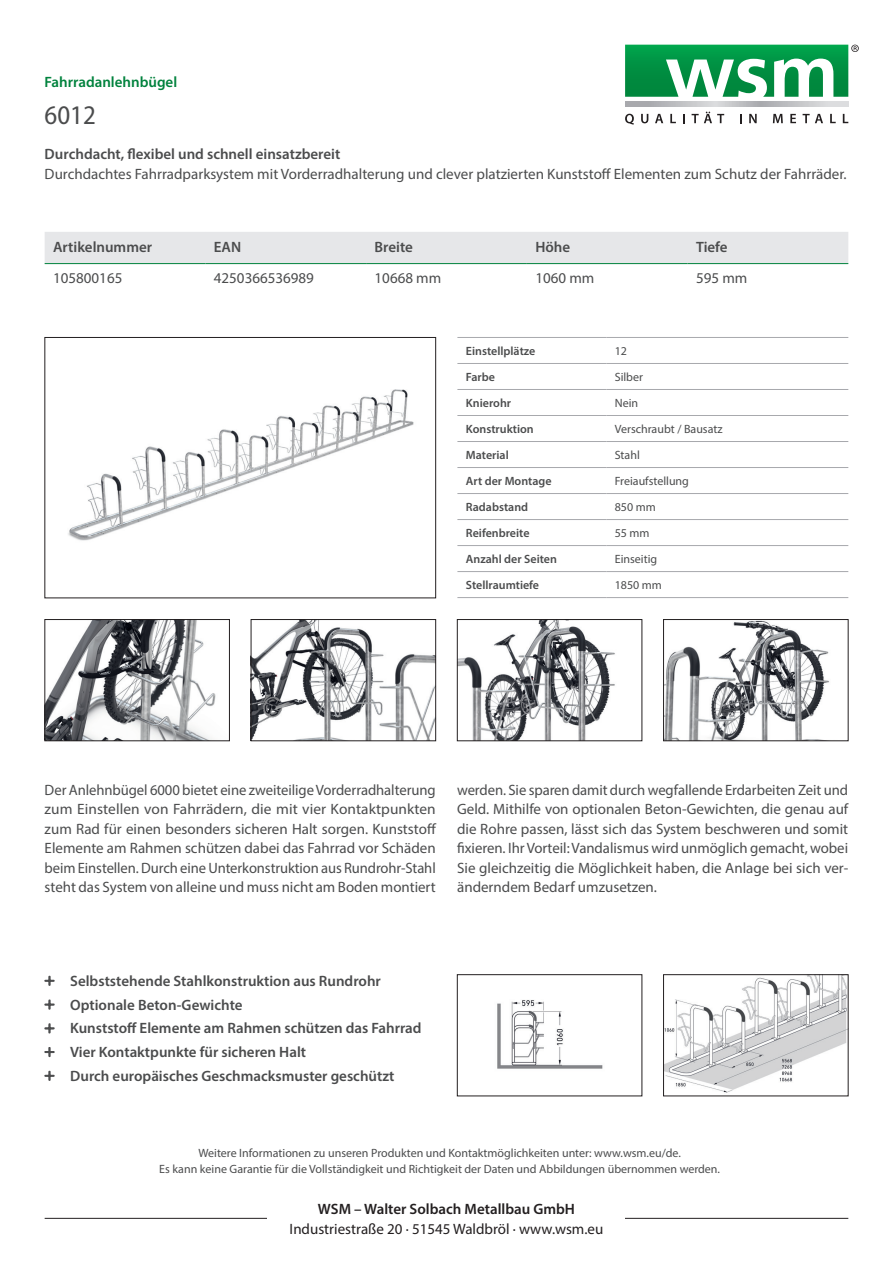
<style>
.page{position:relative;width:893px;height:1263px;background:#fff}
.page>*{position:absolute;margin:0;border:0;box-sizing:border-box;transform-origin:0 0}
.t1{font:semi-condensed 27px "Myriad Pro";color:#4b4c4d}
.t2{font:15px/19.5px "Myriad Pro";color:#4b4c4d;text-align:justify}
.t3{font:600 15px/23.7px "Myriad Pro";color:#4b4c4d}
.t4{font:15px "Myriad Pro";color:#231f20}
.t5{font:600 15px "Myriad Pro";color:#231f20}
.t6{font:600 15px "Myriad Pro";color:#00823d}
.t7{font:12px/16.5px "Myriad Pro";color:#4b4c4d;text-align:center}
.t8{font:600 12px "Myriad Pro";color:#4b4c4d}
</style>
<div class="page">
<img style="left:68px;top:389px;width:346px;height:152px">
<div style="left:45px;top:337px;width:391px;height:261px;border:1px solid #231f20"></div>
<img style="left:47px;top:621px;width:169px;height:118px">
<div style="left:45px;top:619px;width:185px;height:122px;border:1px solid #231f20"></div>
<img style="left:253px;top:621px;width:181px;height:118px">
<div style="left:251px;top:619px;width:185px;height:122px;border:1px solid #231f20"></div>
<img style="left:665px;top:621px;width:164px;height:118px">
<div style="left:663px;top:619px;width:185px;height:122px;border:1px solid #231f20"></div>
<img style="left:459px;top:621px;width:156px;height:118px">
<div style="left:457px;top:619px;width:185px;height:122px;border:1px solid #231f20"></div>
<div style="left:45px;top:232px;width:803px;height:31px;background:#e6e7e9"></div>
<hr style="left:45px;top:263px;width:160px;height:1px;background:#00823d">
<hr style="left:205px;top:263px;width:161px;height:1px;background:#00823d">
<hr style="left:366px;top:263px;width:161px;height:1px;background:#00823d">
<hr style="left:527px;top:263px;width:161px;height:1px;background:#00823d">
<hr style="left:688px;top:263px;width:160px;height:1px;background:#00823d">
<hr style="left:457px;top:337px;width:149px;height:1px;background:#a8a9ad">
<hr style="left:606px;top:337px;width:242px;height:1px;background:#a8a9ad">
<hr style="left:457px;top:363px;width:149px;height:1px;background:#a8a9ad">
<hr style="left:606px;top:363px;width:242px;height:1px;background:#a8a9ad">
<hr style="left:457px;top:389px;width:149px;height:1px;background:#a8a9ad">
<hr style="left:606px;top:389px;width:242px;height:1px;background:#a8a9ad">
<hr style="left:457px;top:415px;width:149px;height:1px;background:#a8a9ad">
<hr style="left:606px;top:415px;width:242px;height:1px;background:#a8a9ad">
<hr style="left:457px;top:441px;width:149px;height:1px;background:#a8a9ad">
<hr style="left:606px;top:441px;width:242px;height:1px;background:#a8a9ad">
<hr style="left:457px;top:467px;width:149px;height:1px;background:#a8a9ad">
<hr style="left:606px;top:467px;width:242px;height:1px;background:#a8a9ad">
<hr style="left:457px;top:493px;width:149px;height:1px;background:#a8a9ad">
<hr style="left:606px;top:493px;width:242px;height:1px;background:#a8a9ad">
<hr style="left:457px;top:519px;width:149px;height:1px;background:#a8a9ad">
<hr style="left:606px;top:519px;width:242px;height:1px;background:#a8a9ad">
<hr style="left:457px;top:545px;width:149px;height:1px;background:#a8a9ad">
<hr style="left:606px;top:545px;width:242px;height:1px;background:#a8a9ad">
<hr style="left:457px;top:571px;width:149px;height:1px;background:#a8a9ad">
<hr style="left:606px;top:571px;width:242px;height:1px;background:#a8a9ad">
<hr style="left:457px;top:597px;width:149px;height:1px;background:#a8a9ad">
<hr style="left:606px;top:597px;width:242px;height:1px;background:#a8a9ad">
<img style="left:665px;top:976px;width:181px;height:117px">
<div style="left:663px;top:974px;width:185px;height:122px;border:1px solid #231f20"></div>
<img style="left:497px;top:1000px;width:106px;height:69px">
<div style="left:457px;top:974px;width:185px;height:122px;border:1px solid #231f20"></div>
<hr style="left:45px;top:1218px;width:803px;height:1px;background:#231f20">
<svg style="left:625px;top:114px;width:9px;height:11px"></svg>
<svg style="left:641px;top:114px;width:7px;height:9px"></svg>
<svg style="left:655px;top:114px;width:8px;height:9px"></svg>
<svg style="left:670px;top:114px;width:6px;height:9px"></svg>
<svg style="left:683px;top:114px;width:2px;height:9px"></svg>
<svg style="left:692px;top:112px;width:32px;height:11px"></svg>
<svg style="left:749px;top:114px;width:8px;height:9px"></svg>
<svg style="left:773px;top:114px;width:10px;height:9px"></svg>
<svg style="left:790px;top:114px;width:6px;height:9px"></svg>
<svg style="left:803px;top:114px;width:20px;height:9px"></svg>
<svg style="left:830px;top:114px;width:6px;height:9px"></svg>
<svg style="left:843px;top:114px;width:5px;height:9px"></svg>
<hr style="left:625px;top:106px;width:223px;height:1px;background:#636366">
<svg style="left:625px;top:102px;width:223px;height:4px"></svg>
<svg style="left:625px;top:45px;width:234px;height:52px"></svg>
<div style="left:268px;top:1203px;width:357px;height:30px;background:#fff"></div>
<p class="t6" style="left:45px;top:72px;width:134px">Fahrradanlehnbügel</p>
<h1 class="t1" style="left:45px;top:99px;width:53px">6012</h1>
<p class="t3" style="left:45px;top:142px;width:297px">Durchdacht, flexibel und schnell einsatzbereit</p>
<p class="t2" style="left:45px;top:164px;width:803px">Durchdachtes Fahrradparksystem mit Vorderradhalterung und clever platzierten Kunststoff Elementen zum Schutz der Fahrräder.</p>
<p class="t3" style="left:53px;top:234px;width:101px">Artikelnummer</p>
<p class="t3" style="left:214px;top:234px;width:29px">EAN</p>
<p class="t3" style="left:375px;top:234px;width:40px">Breite</p>
<p class="t3" style="left:535px;top:234px;width:36px">Höhe</p>
<p class="t3" style="left:696px;top:234px;width:33px">Tiefe</p>
<p class="t2" style="left:53px;top:268px;width:71px">105800165</p>
<p class="t2" style="left:214px;top:268px;width:102px">4250366536989</p>
<p class="t2" style="left:375px;top:268px;width:68px">10668 mm</p>
<p class="t2" style="left:535px;top:268px;width:60px">1060 mm</p>
<p class="t2" style="left:696px;top:268px;width:53px">595 mm</p>
<p class="t8" style="left:466px;top:343px;width:71px">Einstellplätze</p>
<p class="t7" style="left:615px;top:342px;width:14px">12</p>
<p class="t8" style="left:466px;top:369px;width:31px">Farbe</p>
<p class="t7" style="left:615px;top:368px;width:30px">Silber</p>
<p class="t8" style="left:466px;top:395px;width:47px">Knierohr</p>
<p class="t7" style="left:615px;top:394px;width:25px">Nein</p>
<p class="t8" style="left:466px;top:421px;width:69px">Konstruktion</p>
<p class="t7" style="left:615px;top:420px;width:109px">Verschraubt / Bausatz</p>
<p class="t8" style="left:466px;top:447px;width:44px">Material</p>
<p class="t7" style="left:615px;top:446px;width:27px">Stahl</p>
<p class="t8" style="left:466px;top:473px;width:87px">Art der Montage</p>
<p class="t7" style="left:615px;top:472px;width:76px">Freiaufstellung</p>
<p class="t8" style="left:466px;top:499px;width:64px">Radabstand</p>
<p class="t7" style="left:615px;top:498px;width:43px">850 mm</p>
<p class="t8" style="left:466px;top:525px;width:65px">Reifenbreite</p>
<p class="t7" style="left:615px;top:524px;width:36px">55 mm</p>
<p class="t8" style="left:466px;top:551px;width:93px">Anzahl der Seiten</p>
<p class="t7" style="left:615px;top:550px;width:44px">Einseitig</p>
<p class="t8" style="left:466px;top:577px;width:75px">Stellraumtiefe</p>
<p class="t7" style="left:615px;top:577px;width:49px">1850 mm</p>
<p class="t2" style="left:45px;top:780px;width:393px">Der Anlehnbügel 6000 bietet eine zweiteilige Vorderradhalterung zum Einstellen von Fahrrädern, die mit vier Kontaktpunkten zum Rad für einen besonders sicheren Halt sorgen. Kunststoff Elemente am Rahmen schützen dabei das Fahrrad vor Schäden beim Einstellen. Durch eine Unterkonstruktion aus Rundrohr-Stahl steht das System von alleine und muss nicht am Boden montiert</p>
<p class="t2" style="left:457px;top:780px;width:393px">werden. Sie sparen damit durch wegfallende Erdarbeiten Zeit und Geld. Mithilfe von optionalen Beton-Gewichten, die genau auf die Rohre passen, lässt sich das System beschweren und somit fixieren. Ihr Vorteil: Vandalismus wird unmöglich gemacht, wobei Sie gleichzeitig die Möglichkeit haben, die Anlage bei sich ver&shy;änderndem Bedarf umzusetzen.</p>
<p class="t3" style="left:70px;top:968px;width:353px">Selbststehende Stahlkonstruktion aus Rundrohr Optionale Beton-Gewichte<br>Kunststoff Elemente am Rahmen schützen das Fahrrad Vier Kontaktpunkte für sicheren Halt<br>Durch europäisches Geschmacksmuster geschützt</p>
<p class="t7" style="left:159px;top:1144px;width:562px">Weitere Informationen zu unseren Produkten und Kontaktmöglichkeiten unter: www.wsm.eu/de.<br>Es kann keine Garantie für die Vollständigkeit und Richtigkeit der Daten und Abbildungen übernommen werden.</p>
<p class="t5" style="left:318px;top:1199px;width:259px">WSM – Walter Solbach Metallbau GmbH</p>
<p class="t4" style="left:290px;top:1219px;width:315px">Industriestraße 20 · 51545 Waldbröl · www.wsm.eu</p>
</div>
